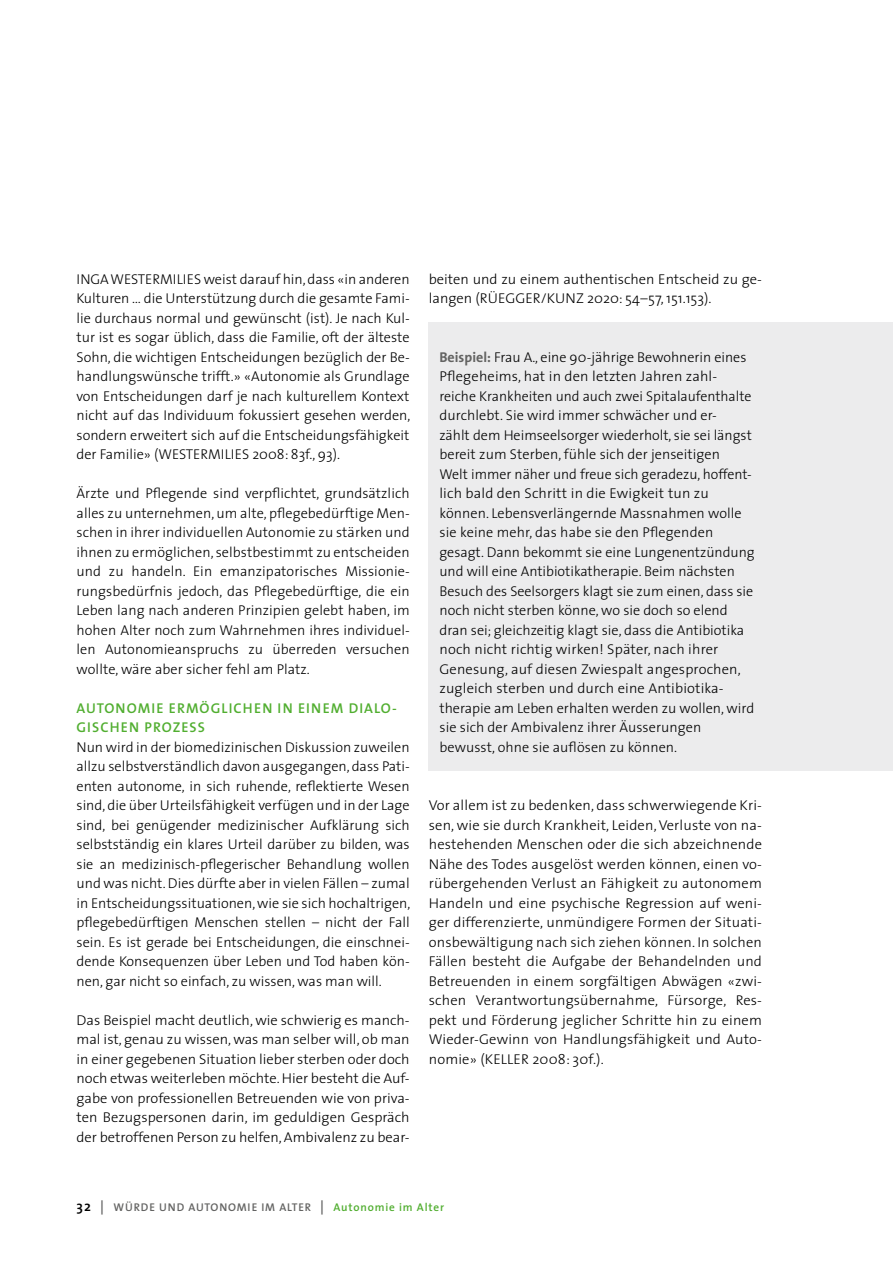
<style>
.page{position:relative;width:893px;height:1263px;background:#fff}
.page>*{position:absolute;margin:0;border:0;box-sizing:border-box;transform-origin:0 0}
._07_gt{font:300 14.25px/19.5px "The Sans";color:#000;text-align:justify}
._05_ut__gruen{font:600 14.25px/19.5px "The Sans";letter-spacing:.075em;color:#51ae30}
._05_ut__gruen-2{font:600 11.25px "The Sans";letter-spacing:.075em;color:#636362}
.s1{font-weight:700;color:#636362}
.s2{font-size:14.25px;color:#000}
.s3{font-size:14.25px}
.s4{color:#51ae30}
</style>
<div class="page">
<div style="left:429px;top:323px;width:464px;height:448px;background:#ececed"></div>
<p class="_07_gt" style="left:77px;top:269px;width:335px">INGA WESTERMILIES weist darauf hin, dass «in anderen Kulturen … die Unterstützung durch die gesamte Fami&shy;lie durchaus normal und gewünscht (ist). Je nach Kul&shy;tur ist es sogar üblich, dass die Familie, oft der älteste Sohn, die wichtigen Entscheidungen bezüglich der Be&shy;handlungswünsche trifft.» «Autonomie als Grundlage von Entscheidungen darf je nach kulturellem Kontext nicht auf das Individuum fokussiert gesehen werden, sondern erweitert sich auf die Entscheidungsfähigkeit der Familie» (WESTERMILIES 2008: 83f., 93).</p>
<p class="_07_gt" style="left:77px;top:483px;width:335px">Ärzte und Pflegende sind verpflichtet, grundsätzlich alles zu unternehmen, um alte, pflegebedürftige Men&shy;schen in ihrer individuellen Autonomie zu stärken und ihnen zu ermöglichen, selbstbestimmt zu entscheiden und zu handeln. Ein emanzipatorisches Missionie&shy;rungsbedürfnis jedoch, das Pflegebedürftige, die ein Leben lang nach anderen Prinzipien gelebt haben, im hohen Alter noch zum Wahrnehmen ihres individuel&shy;len Autonomieanspruchs zu überreden versuchen wollte, wäre aber sicher fehl am Platz.</p>
<p class="_05_ut__gruen" style="left:77px;top:698px;width:322px">AUTONOMIE ERMÖGLICHEN IN EINEM DIALO-<br>GISCHEN PROZESS</p>
<p class="_07_gt" style="left:77px;top:737px;width:335px">Nun wird in der biomedizinischen Diskussion zuweilen allzu selbstverständlich davon ausgegangen, dass Pati&shy;enten autonome, in sich ruhende, reflektierte Wesen sind, die über Urteilsfähigkeit verfügen und in der Lage sind, bei genügender medizinischer Aufklärung sich selbstständig ein klares Urteil darüber zu bilden, was sie an medizinisch-pflegerischer Behandlung wollen und was nicht. Dies dürfte aber in vielen Fällen – zumal in Entscheidungssituationen, wie sie sich hochaltrigen, pflegebedürftigen Menschen stellen – nicht der Fall sein. Es ist gerade bei Entscheidungen, die einschnei&shy;dende Konsequenzen über Leben und Tod haben kön&shy;nen, gar nicht so einfach, zu wissen, was man will.</p>
<p class="_07_gt" style="left:77px;top:1010px;width:335px">Das Beispiel macht deutlich, wie schwierig es manch&shy;mal ist, genau zu wissen, was man selber will, ob man in einer gegebenen Situation lieber sterben oder doch noch etwas weiterleben möchte. Hier besteht die Auf&shy;gabe von professionellen Betreuenden wie von priva&shy;ten Bezugspersonen darin, im geduldigen Gespräch der betroffenen Person zu helfen, Ambivalenz zu bear-</p>
<p class="_07_gt" style="left:429px;top:269px;width:335px">beiten und zu einem authentischen Entscheid zu ge&shy;langen (RÜEGGER/KUNZ 2020: 54–57, 151.153).</p>
<p class="_07_gt" style="left:439px;top:347px;width:317px;text-align:left"><span class="s1">Beispiel:</span> Frau A., eine 90-jährige Bewohnerin eines Pflegeheims, hat in den letzten Jahren zahl&shy;reiche Krankheiten und auch zwei Spitalaufenthalte durchlebt. Sie wird immer schwächer und er-<br>zählt dem Heimseelsorger wiederholt, sie sei längst bereit zum Sterben, fühle sich der jenseitigen<br>Welt immer näher und freue sich geradezu, hoffent&shy;lich bald den Schritt in die Ewigkeit tun zu können. Lebensverlängernde Massnahmen wolle sie keine mehr, das habe sie den Pflegenden gesagt. Dann bekommt sie eine Lungenentzündung und will eine Antibiotikatherapie. Beim nächsten Besuch des Seelsorgers klagt sie zum einen, dass sie noch nicht sterben könne, wo sie doch so elend dran sei; gleichzeitig klagt sie, dass die Antibiotika noch nicht richtig wirken! Später, nach ihrer Genesung, auf diesen Zwiespalt angesprochen, zugleich sterben und durch eine Antibiotika&shy;therapie am Leben erhalten werden zu wollen, wird sie sich der Ambivalenz ihrer Äusserungen bewusst, ohne sie auflösen zu können.</p>
<p class="_07_gt" style="left:429px;top:795px;width:335px">Vor allem ist zu bedenken, dass schwerwiegende Kri&shy;sen, wie sie durch Krankheit, Leiden, Verluste von na&shy;hestehenden Menschen oder die sich abzeichnende Nähe des Todes ausgelöst werden können, einen vo&shy;rübergehenden Verlust an Fähigkeit zu autonomem Handeln und eine psychische Regression auf weni&shy;ger differenzierte, unmündigere Formen der Situati&shy;onsbewältigung nach sich ziehen können. In solchen Fällen besteht die Aufgabe der Behandelnden und Betreuenden in einem sorgfältigen Abwägen «zwi&shy;schen Verantwortungsübernahme, Fürsorge, Res&shy;pekt und Förderung jeglicher Schritte hin zu einem Wieder-Gewinn von Handlungsfähigkeit und Auto&shy;nomie» (KELLER 2008: 30f.).</p>
<p class="_05_ut__gruen-2" style="left:77px;top:1197px;width:369px"><span class="s2">32</span> <span class="s3">|</span> WÜRDE UND AUTONOMIE IM ALTER <span class="s3">|</span> <span class="s4">Autonomie im Alter</span></p>
</div>
